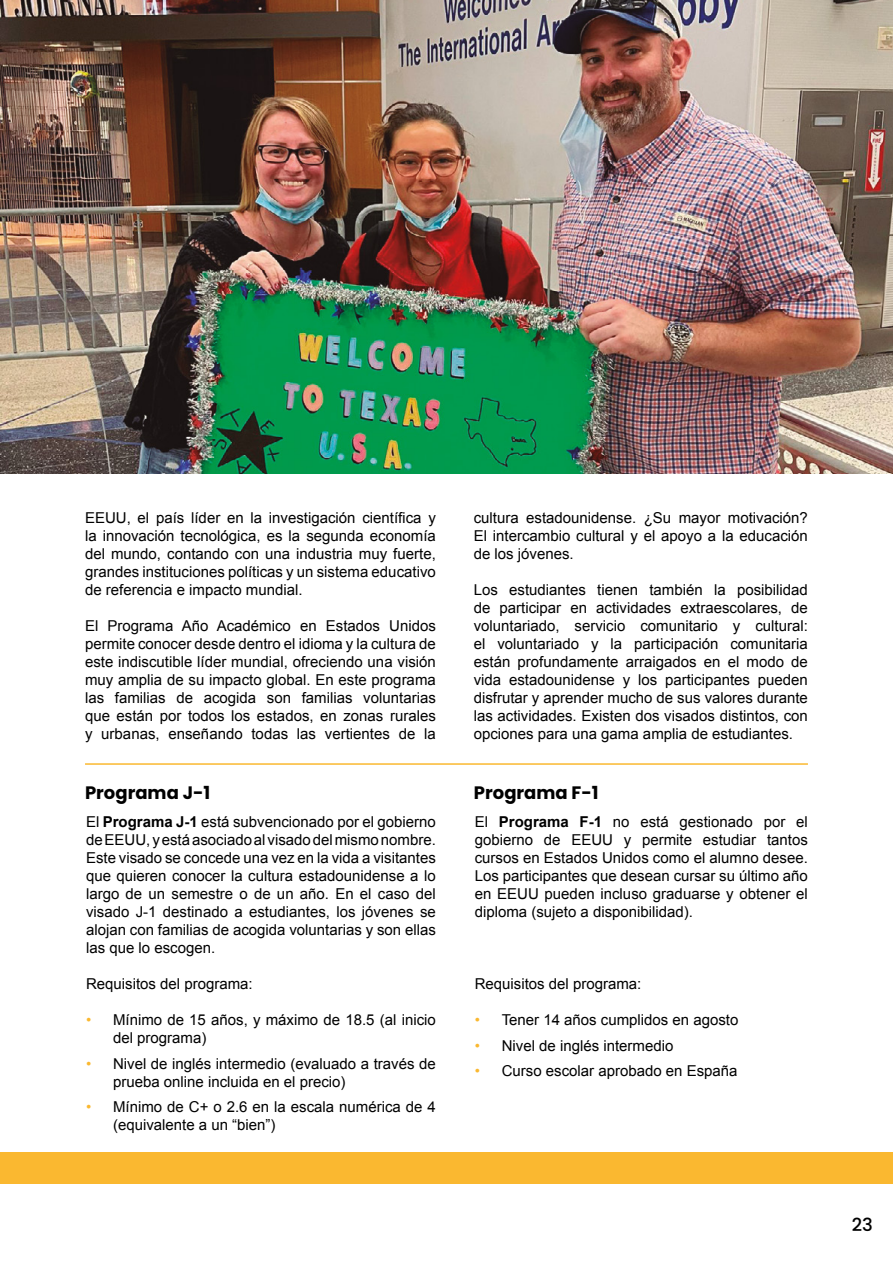
<style>
.page{position:relative;width:893px;height:1263px;background:#fff}
.page>*{position:absolute;margin:0;border:0;box-sizing:border-box;transform-origin:0 0}
.t1{font:700 18px "Poppins";color:#000}
.t2{font:500 18px "Poppins";color:#000}
.t3{font:15px/18px "Arial";color:#000;text-align:justify}
.s1{font-weight:700}
.s2{color:#fab830}
</style>
<div class="page">
<img style="left:1px;top:0;width:892px;height:473px">
<div style="left:0;top:1152px;width:893px;height:31px;background:#fab830"></div>
<hr style="left:85px;top:763px;width:723px;height:2px;background:#fab830">
<p class="t3" style="left:85px;top:509px;width:352px">EEUU, el país líder en la investigación científica y la innovación tecnológica, es la segunda economía del mundo, contando con una industria muy fuerte, grandes instituciones políticas y un sistema educativo de referencia e impacto mundial.</p>
<p class="t3" style="left:85px;top:617px;width:352px">El Programa Año Académico en Estados Unidos permite conocer desde dentro el idioma y la cultura de este indiscutible líder mundial, ofreciendo una visión muy amplia de su impacto global. En este programa las familias de acogida son familias voluntarias que están por todos los estados, en zonas rurales y urbanas, enseñando todas las vertientes de la</p>
<p class="t3" style="left:474px;top:509px;width:336px">cultura estadounidense. ¿Su mayor motivación?<br>El intercambio cultural y el apoyo a la educación de los jóvenes.</p>
<p class="t3" style="left:474px;top:581px;width:336px">Los estudiantes tienen también la posibilidad de participar en actividades extraescolares, de voluntariado, servicio comunitario y cultural: el voluntariado y la participación comunitaria están profundamente arraigados en el modo de vida estadounidense y los participantes pueden disfrutar y aprender mucho de sus valores durante las actividades. Existen dos visados distintos, con opciones para una gama amplia de estudiantes.</p>
<p class="t1" style="left:85px;top:782px;width:127px">Programa J-1</p>
<p class="t1" style="left:474px;top:782px;width:126px">Programa F-1</p>
<p class="t3" style="left:86px;top:813px;width:351px">El <span class="s1">Programa J-1</span> está subvencionado por el gobierno de EEUU, y está asociado al visado del mismo nombre.<br>Este visado se concede una vez en la vida a visitantes que quieren conocer la cultura estadounidense a lo largo de un semestre o de un año. En el caso del visado J-1 destinado a estudiantes, los jóvenes se alojan con familias de acogida voluntarias y son ellas las que lo escogen.</p>
<p class="t3" style="left:86px;top:975px;width:168px">Requisitos del programa:</p>
<p class="t3" style="left:113px;top:1011px;width:324px;text-indent:-27px"><span class="s2">•</span> Mínimo de 15 años, y máximo de 18.5 (al inicio del programa)</p>
<p class="t3" style="left:113px;top:1054px;width:324px;text-indent:-27px"><span class="s2">•</span> Nivel de inglés intermedio (evaluado a través de prueba online incluida en el precio)</p>
<p class="t3" style="left:113px;top:1098px;width:324px;text-indent:-27px"><span class="s2">•</span> Mínimo de C+ o 2.6 en la escala numérica de 4 (equivalente a un “bien”)</p>
<p class="t3" style="left:475px;top:813px;width:335px">El <span class="s1">Programa F-1</span> no está gestionado por el gobierno de EEUU y permite estudiar tantos cursos en Estados Unidos como el alumno desee.<br>Los participantes que desean cursar su último año en EEUU pueden incluso graduarse y obtener el diploma (sujeto a disponibilidad).</p>
<p class="t3" style="left:475px;top:975px;width:168px">Requisitos del programa:</p>
<p class="t3" style="left:475px;top:1011px;width:265px"><span class="s2">•</span> Tener 14 años cumplidos en agosto</p>
<p class="t3" style="left:475px;top:1036px;width:200px"><span class="s2">•</span> Nivel de inglés intermedio</p>
<p class="t3" style="left:475px;top:1062px;width:264px"><span class="s2">•</span> Curso escolar aprobado en España</p>
<p class="t2" style="left:852px;top:1214px;width:23px">23</p>
</div>
